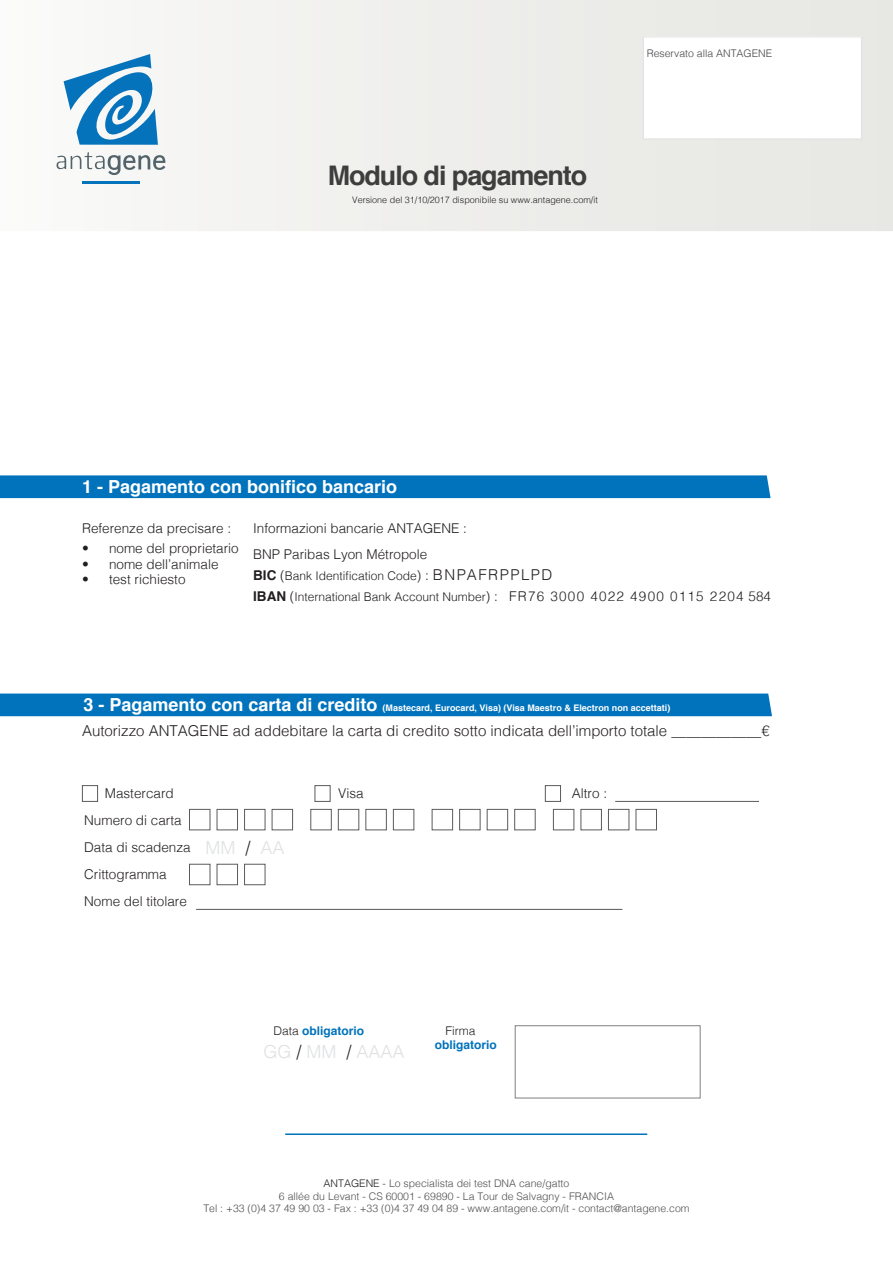
<style>
.page{position:relative;width:893px;height:1263px;background:#fff}
.page>*{position:absolute;margin:0;border:0;box-sizing:border-box;transform-origin:0 0}
.t1{font:700 27px "Helvetica";letter-spacing:-.04em;color:#3e3e3f}
.t2{font:700 18px "Helvetica";color:#fff}
.t3{font:300 18px "Helvetica";color:#e0e1e3}
.t4{font:300 15px "Helvetica";color:#231f20}
.t5{font:300 13.5px "Helvetica";color:#231f20}
.t6{font:300 13.5px "Helvetica";letter-spacing:.09em;color:#231f20}
.t7{font:300 12px "Helvetica";color:#231f20}
.t8{font:700 12px "Helvetica";color:#0073bc}
.t9{font:300 10.5px/12.6px "Helvetica";color:#505052;text-align:center}
.t10{font:300 10.5px "Helvetica";color:#464749}
.t11{font:700 9px "Helvetica";color:#fff}
.t12{font:300 9px "Helvetica";color:#231f20}
.s1{font-weight:700;font-size:13.5px}
.s2{font-size:13.5px}
.s3{font-size:15px}
.s4{font-weight:700}
.s5{font-size:12px}
.s6{font-size:18px}
.s7{color:#231f20}
.s8{font-weight:300;color:#231f20}
.s9{color:#dfe0e1}
</style>
<div class="page">
<svg style="left:56px;top:0;width:837px;height:231px"></svg>
<div style="left:0;top:693px;width:772px;height:23px;background:#0073bc"></div>
<div style="left:0;top:475px;width:771px;height:23px;background:#0073bc"></div>
<svg style="left:643px;top:36px;width:219px;height:104px"></svg>
<hr style="left:285px;top:1133px;width:362px;height:2px;background:#0073bc">
<div style="left:515px;top:1025px;width:185px;height:73px;border:1px solid #7e8083"></div>
<svg style="left:64px;top:54px;width:94px;height:91px"></svg>
<hr style="left:82px;top:182px;width:58px;height:2px;background:#0573bb">
<svg style="left:57px;top:152px;width:108px;height:23px"></svg>
<hr style="left:196px;top:909px;width:426px;height:1px;background:#57585a">
<div style="left:82px;top:785px;width:16px;height:17px;background:#fff;border:1px solid #5a5b5e"></div>
<div style="left:189px;top:809px;width:21px;height:21px;background:#fff;border:1px solid #5a5b5e"></div>
<div style="left:217px;top:809px;width:21px;height:21px;background:#fff;border:1px solid #5a5b5e"></div>
<div style="left:244px;top:809px;width:21px;height:21px;background:#fff;border:1px solid #5a5b5e"></div>
<div style="left:272px;top:809px;width:21px;height:21px;background:#fff;border:1px solid #5a5b5e"></div>
<div style="left:545px;top:785px;width:16px;height:17px;background:#fff;border:1px solid #5a5b5e"></div>
<div style="left:315px;top:785px;width:15px;height:17px;background:#fff;border:1px solid #5a5b5e"></div>
<hr style="left:615px;top:801px;width:144px;height:1px;background:#57585a">
<div style="left:310px;top:809px;width:22px;height:21px;background:#fff;border:1px solid #5a5b5e"></div>
<div style="left:432px;top:809px;width:21px;height:21px;background:#fff;border:1px solid #5a5b5e"></div>
<div style="left:553px;top:809px;width:21px;height:21px;background:#fff;border:1px solid #5a5b5e"></div>
<div style="left:338px;top:809px;width:21px;height:21px;background:#fff;border:1px solid #5a5b5e"></div>
<div style="left:459px;top:809px;width:21px;height:21px;background:#fff;border:1px solid #5a5b5e"></div>
<div style="left:581px;top:809px;width:21px;height:21px;background:#fff;border:1px solid #5a5b5e"></div>
<div style="left:365px;top:809px;width:22px;height:21px;background:#fff;border:1px solid #5a5b5e"></div>
<div style="left:487px;top:809px;width:21px;height:21px;background:#fff;border:1px solid #5a5b5e"></div>
<div style="left:608px;top:809px;width:21px;height:21px;background:#fff;border:1px solid #5a5b5e"></div>
<div style="left:393px;top:809px;width:21px;height:21px;background:#fff;border:1px solid #5a5b5e"></div>
<div style="left:514px;top:809px;width:22px;height:21px;background:#fff;border:1px solid #5a5b5e"></div>
<div style="left:636px;top:809px;width:21px;height:21px;background:#fff;border:1px solid #5a5b5e"></div>
<div style="left:189px;top:864px;width:21px;height:21px;background:#fff;border:1px solid #5a5b5e"></div>
<div style="left:217px;top:864px;width:21px;height:21px;background:#fff;border:1px solid #5a5b5e"></div>
<div style="left:244px;top:864px;width:21px;height:21px;background:#fff;border:1px solid #5a5b5e"></div>
<p class="t1" style="left:328px;top:153px;width:261px">Modulo di pagamento</p>
<p class="t12" style="left:352px;top:192px;width:247px">Versione del 31/10/2017 disponibile su www.antagene.com/it</p>
<p class="t10" style="left:647px;top:45px;width:127px">Reservato alla ANTAGENE</p>
<p class="t2" style="left:82px;top:472px;width:317px">1 - Pagamento con bonifico bancario</p>
<p class="t5" style="left:82px;top:517px;width:151px">Referenze da precisare :</p>
<p class="t5" style="left:82px;top:536px;width:158px">• nome del proprietario</p>
<p class="t5" style="left:82px;top:553px;width:138px">• nome dell’animale</p>
<p class="t5" style="left:82px;top:568px;width:105px">• test richiesto</p>
<p class="t5" style="left:253px;top:517px;width:215px">Informazioni bancarie ANTAGENE :</p>
<p class="t5" style="left:253px;top:542px;width:176px">BNP Paribas Lyon Métropole</p>
<p class="t7" style="left:253px;top:565px;width:301px"><span class="s1">BIC</span> <span class="s2">(</span>Bank Identification Code<span class="s2">) :</span> <span class="s3">BNPAFRPPLPD</span></p>
<p class="t6" style="left:253px;top:584px;width:519px"><span class="s4">IBAN</span> (<span class="s5">International Bank Account Number</span>) : FR76 3000 4022 4900 0115 2204 584</p>
<p class="t11" style="left:84px;top:701px;width:588px"><span class="s6">3 - Pagamento con carta di credito</span> (Mastecard, Eurocard, Visa) (Visa Maestro &amp; Electron non accettati)</p>
<p class="t4" style="left:82px;top:718px;width:689px">Autorizzo ANTAGENE ad addebitare la carta di credito sotto indicata dell’importo totale ____________€</p>
<p class="t5" style="left:105px;top:782px;width:71px">Mastercard</p>
<p class="t5" style="left:338px;top:782px;width:27px">Visa</p>
<p class="t5" style="left:572px;top:782px;width:37px">Altro :</p>
<p class="t5" style="left:84px;top:809px;width:99px">Numero di carta</p>
<p class="t5" style="left:84px;top:836px;width:108px">Data di scadenza</p>
<p class="t3" style="left:205px;top:832px;width:81px">MM <span class="s7">/</span> AA</p>
<p class="t5" style="left:84px;top:863px;width:84px">Crittogramma</p>
<p class="t5" style="left:84px;top:890px;width:104px">Nome del titolare</p>
<p class="t8" style="left:273px;top:1021px;width:92px"><span class="s8">Data</span> obligatorio</p>
<p class="t7" style="left:445px;top:1020px;width:31px">Firma</p>
<p class="t8" style="left:435px;top:1035px;width:64px">obligatorio</p>
<p class="t3" style="left:264px;top:1036px;width:143px">GG <span class="s7">/</span> MM <span class="s7">/</span> <span class="s9">AAAA</span></p>
<p class="t9" style="left:279px;top:1176px;width:336px"><span class="s7">ANTAGENE</span> - Lo specialista dei test DNA cane/gatto<br>6 allée du Levant - CS 60001 - 69890 - La Tour de Salvagny - FRANCIA</p>
<p class="t9" style="left:203px;top:1201px;width:488px">Tel : +33 (0)4 37 49 90 03 - Fax : +33 (0)4 37 49 04 89 - www.antagene.com/it - contact@antagene.com</p>
</div>
